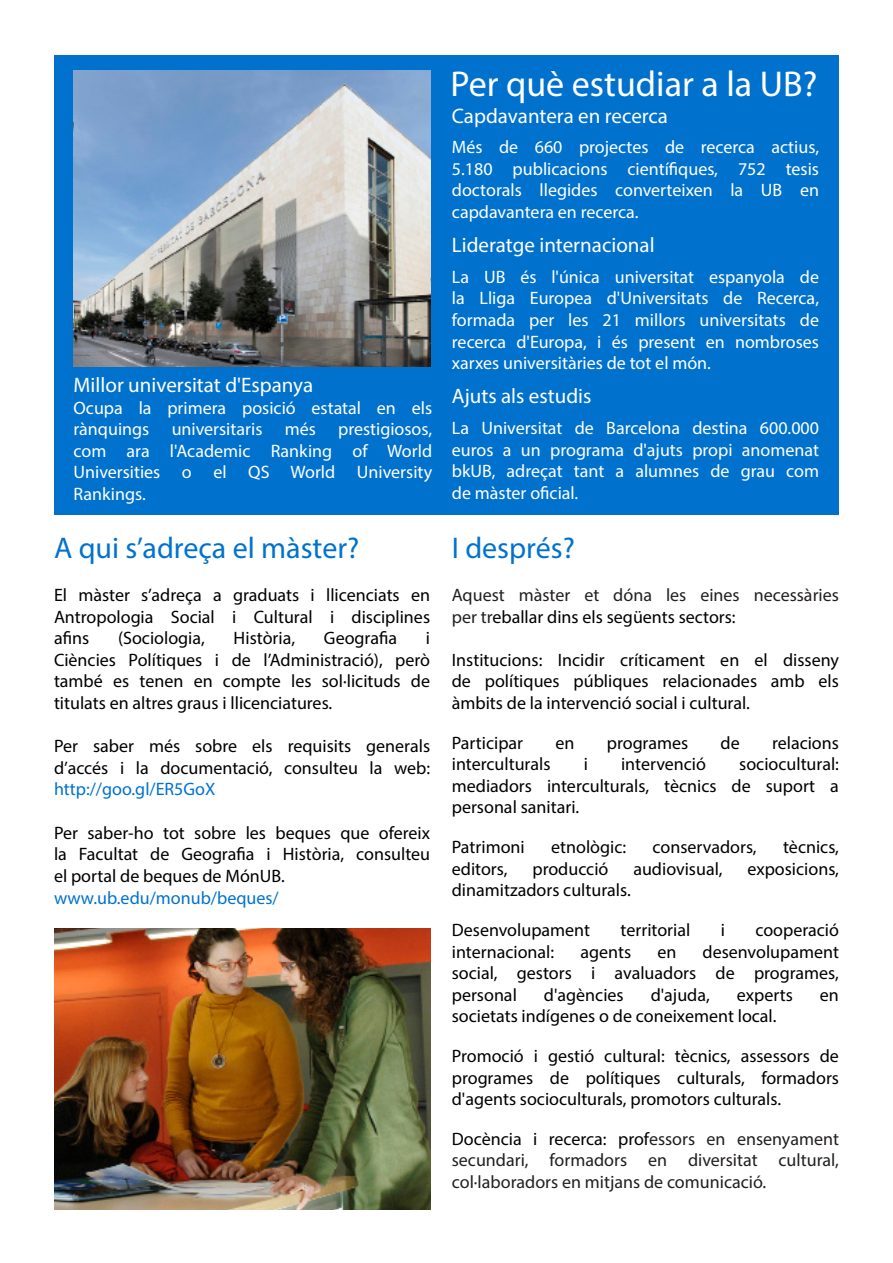
<style>
.page{position:relative;width:893px;height:1263px;background:#fff}
.page>*{position:absolute;margin:0;border:0;box-sizing:border-box;transform-origin:0 0}
.t1{font:36px "Myriad Pro";color:#fff}
.t2{font:30px "Myriad Pro";color:#0072ce}
.t3{font:21px "Myriad Pro";color:#fff}
.t4{font:18px/21.6px "Myriad Pro";color:#000;text-align:justify}
.t5{font:18px/21.6px "Myriad Pro";color:#fff;text-align:justify}
.t6{font:18px/21.6px "Myriad Pro";color:#231f20}
.t7{font:18px "Myriad Pro";color:#0072ce}
.s1{color:#0072ce}
.s2{color:#000}
</style>
<div class="page">
<div style="left:55px;top:55px;width:784px;height:459px;background:#0072ce"></div>
<img style="left:74px;top:71px;width:356px;height:296px">
<img style="left:55px;top:929px;width:375px;height:280px">
<p class="t3" style="left:74px;top:372px;width:241px">Millor universitat d'Espanya</p>
<p class="t5" style="left:74px;top:397px;width:360px">Ocupa la primera posició estatal en els rànquings universitaris més prestigiosos, com ara l'Academic Ranking of World Universities o el QS World University Rankings.</p>
<p class="t2" style="left:54px;top:529px;width:307px">A qui s’adreça el màster?</p>
<p class="t4" style="left:54px;top:584px;width:378px">El màster s’adreça a graduats i llicenciats en Antropologia Social i Cultural i disciplines afins</p>
<p class="t4" style="left:118px;top:627px;width:88px">(Sociologia,</p>
<p class="t4" style="left:234px;top:627px;width:63px">Història,</p>
<p class="t4" style="left:324px;top:627px;width:75px">Geografia</p>
<p class="t4" style="left:54px;top:627px;width:378px;text-indent:372px">i Ciències Polítiques i de l’Administració), però també es tenen en compte les sol·licituds de titulats en altres graus i llicenciatures.</p>
<p class="t4" style="left:54px;top:735px;width:378px">Per saber més sobre els requisits generals d’accés i la documentació, consulteu la web: <span class="s1">http://goo.gl/ER5GoX</span></p>
<p class="t4" style="left:54px;top:821px;width:378px">Per saber-ho tot sobre les beques que ofereix la Facultat de Geografia i Història, consulteu el portal de beques de MónUB.</p>
<p class="t7" style="left:54px;top:886px;width:226px">www.ub.edu/monub/beques/</p>
<p class="t1" style="left:450px;top:62px;width:368px">Per què estudiar a la UB?</p>
<p class="t3" style="left:452px;top:103px;width:218px">Capdavantera en recerca</p>
<p class="t5" style="left:452px;top:136px;width:369px">Més de 660 projectes de recerca actius, 5.180 publicacions científiques, 752 tesis doctorals llegides converteixen la UB en capdavantera en recerca.</p>
<p class="t3" style="left:452px;top:232px;width:204px">Lideratge internacional</p>
<p class="t5" style="left:452px;top:266px;width:369px">La UB és l'única universitat espanyola de la Lliga Europea d'Universitats de Recerca, formada per les 21 millors universitats de recerca d'Europa, i és present en nombroses xarxes universitàries de tot el món.</p>
<p class="t3" style="left:452px;top:383px;width:141px">Ajuts als estudis</p>
<p class="t5" style="left:452px;top:417px;width:369px">La Universitat de Barcelona destina 600.000 euros a un programa d'ajuts propi anomenat bkUB, adreçat tant a alumnes de grau com de màster oficial.</p>
<p class="t2" style="left:452px;top:529px;width:125px">I després?</p>
<p class="t6" style="left:452px;top:584px;width:389px">Aquest màster et dóna les eines necessàries per tr<span class="s2">eballar dins els següents sectors:</span></p>
<p class="t4" style="left:452px;top:649px;width:389px">Institucions: Incidir críticament en el disseny de polítiques públiques relacionades amb els àmbits de la intervenció social i cultural.</p>
<p class="t4" style="left:452px;top:731px;width:73px">Participar</p>
<p class="t4" style="left:555px;top:731px;width:21px">en</p>
<p class="t4" style="left:607px;top:731px;width:83px">programes</p>
<p class="t4" style="left:721px;top:731px;width:21px">de</p>
<p class="t4" style="left:772px;top:731px;width:68px">relacions</p>
<p class="t4" style="left:452px;top:753px;width:100px">interculturals</p>
<p class="t4" style="left:584px;top:753px;width:6px">i</p>
<p class="t4" style="left:621px;top:753px;width:86px">intervenció</p>
<p class="t4" style="left:452px;top:753px;width:389px;text-indent:287px">sociocultural: mediadors interculturals, tècnics de suport a personal sanitari.</p>
<p class="t4" style="left:452px;top:836px;width:74px">Patrimoni</p>
<p class="t4" style="left:551px;top:836px;width:76px">etnològic:</p>
<p class="t4" style="left:652px;top:836px;width:106px">conservadors,</p>
<p class="t4" style="left:783px;top:836px;width:57px">tècnics,</p>
<p class="t4" style="left:452px;top:857px;width:57px">editors,</p>
<p class="t4" style="left:532px;top:857px;width:78px">producció</p>
<p class="t4" style="left:633px;top:857px;width:91px">audiovisual,</p>
<p class="t4" style="left:747px;top:857px;width:93px">exposicions,</p>
<p class="t4" style="left:452px;top:879px;width:180px">dinamitzadors culturals.</p>
<p class="t4" style="left:452px;top:919px;width:140px">Desenvolupament</p>
<p class="t4" style="left:621px;top:919px;width:71px">territorial</p>
<p class="t4" style="left:721px;top:919px;width:6px">i</p>
<p class="t4" style="left:755px;top:919px;width:85px">cooperació</p>
<p class="t4" style="left:452px;top:940px;width:104px">internacional:</p>
<p class="t4" style="left:580px;top:940px;width:52px">agents</p>
<p class="t4" style="left:657px;top:940px;width:21px">en</p>
<p class="t4" style="left:452px;top:940px;width:389px;text-indent:251px">desenvolupament social, gestors i avaluadors de programes, personal</p>
<p class="t4" style="left:544px;top:983px;width:81px">d'agències</p>
<p class="t4" style="left:651px;top:983px;width:61px">d'ajuda,</p>
<p class="t4" style="left:737px;top:983px;width:57px">experts</p>
<p class="t4" style="left:820px;top:983px;width:21px">en</p>
<p class="t4" style="left:452px;top:1005px;width:326px">societats indígenes o de coneixement local.</p>
<p class="t4" style="left:452px;top:1045px;width:389px">Promoció i gestió cultural: tècnics, assessors de programes de polítiques culturals, formadors d'agents socioculturals, promotors culturals.</p>
<p class="t6" style="left:452px;top:1127px;width:389px;text-align:justify"><span class="s2">Docència i recerca: prof</span>essors en ensenyament secundari, formadors en diversitat cultural, col·laboradors en mitjans de comunicació.</p>
</div>
